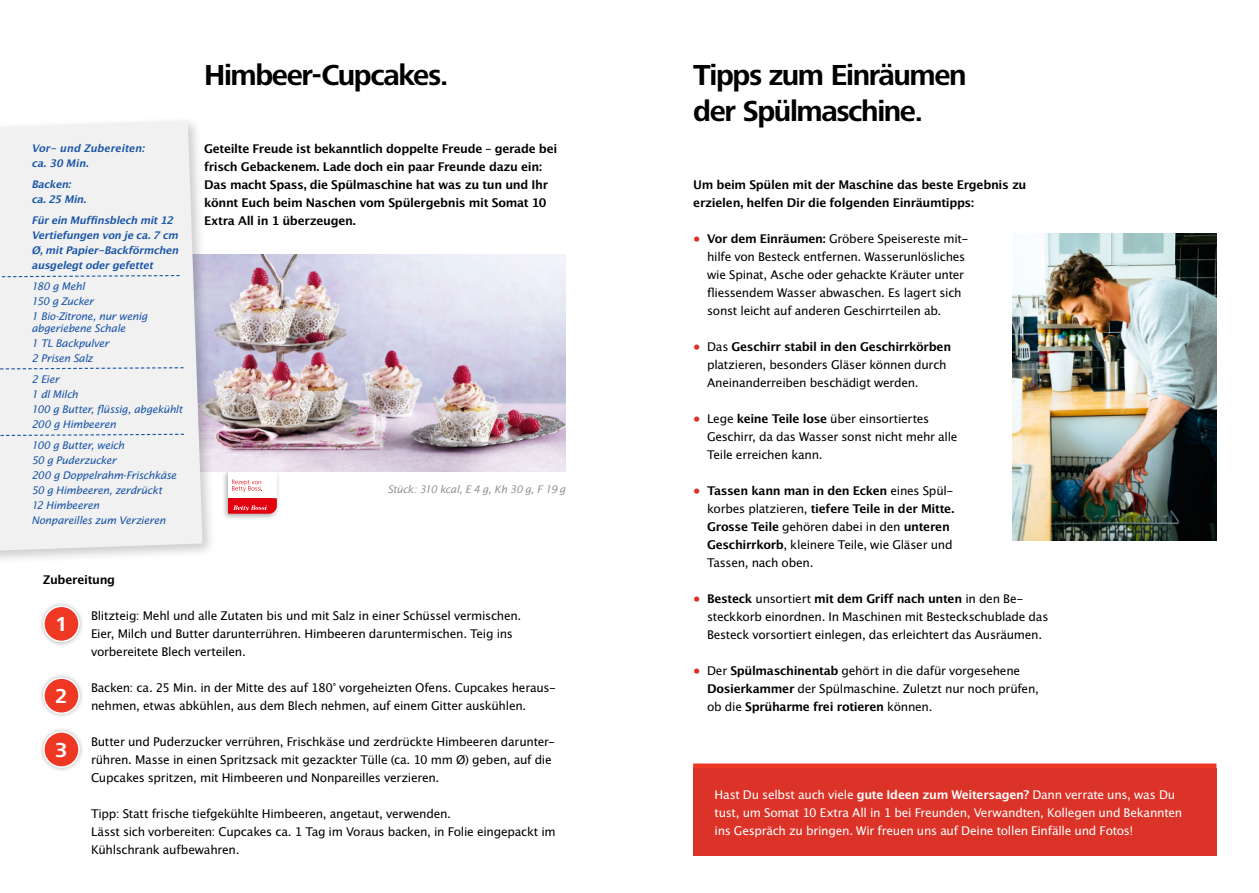
<style>
.page{position:relative;width:1259px;height:893px;background:#fff}
.page>*{position:absolute;margin:0;border:0;box-sizing:border-box;transform-origin:0 0}
.t1{font:700 30px/36px "Frutiger Next LTW1 G";letter-spacing:-.045em;color:#000}
.t2{font:700 21px "Frutiger Next LTW1 G";color:#fff}
.t3{font:12px/18px "Lucida San Rom";letter-spacing:-.025em;color:#000}
.t4{font:12px/18px "Lucida San Dem";letter-spacing:-.025em;color:#000}
.t5{font:12px/18px "Lucida San Rom";letter-spacing:-.025em;color:#fff}
.t6{font:10.5px/15px "Lucida San Rom Ita";letter-spacing:-.025em;color:#1a55a6}
.t7{font:10.5px/15px "Lucida San Dem Ita";letter-spacing:-.02em;color:#1a55a6}
.t8{font:10.5px "Lucida San Rom Ita";letter-spacing:-.04em;color:#939598}
.t9{font:10.5px/15px "Lucida San Dem Ita";letter-spacing:.005em;color:#1a55a6}
.s1{color:#db3328}
.s2{font-family:"Lucida San Dem"}
.s3{font-family:"Lucida San Rom";color:#db3328}
.s4{font-family:"Lucida San Rom"}
</style>
<div class="page">
<img style="left:224px;top:472px;width:54px;height:47px">
<div style="left:228px;top:472px;width:49px;height:26px;background:#fff"></div>
<svg style="left:228px;top:498px;width:49px;height:16px"></svg>
<svg style="left:232px;top:480px;width:30px;height:12px"></svg>
<img style="left:216px;top:254px;width:350px;height:218px">
<div style="left:0;top:115px;width:216px;height:452px;background:#000;opacity:.2"></div>
<div style="left:0;top:120px;width:203px;height:430px;background:#f1f1f2"></div>
<div style="left:693px;top:768px;width:523px;height:88px;background:#db3328"></div>
<div style="left:693px;top:763px;width:523px;height:5px;background:#ee3824"></div>
<div style="left:38px;top:601px;width:46px;height:46px;background:#000;opacity:.3"></div>
<div style="left:44px;top:606px;width:35px;height:35px;background:#ee3824;border-radius:50%"></div>
<div style="left:43px;top:605px;width:37px;height:37px;border:2px solid #fff;border-radius:50%"></div>
<div style="left:38px;top:673px;width:46px;height:46px;background:#000;opacity:.3"></div>
<div style="left:44px;top:678px;width:35px;height:35px;background:#ee3824;border-radius:50%"></div>
<div style="left:43px;top:677px;width:37px;height:37px;border:2px solid #fff;border-radius:50%"></div>
<div style="left:38px;top:726px;width:46px;height:46px;background:#000;opacity:.3"></div>
<div style="left:44px;top:732px;width:35px;height:35px;background:#ee3824;border-radius:50%"></div>
<div style="left:43px;top:731px;width:37px;height:37px;border:2px solid #fff;border-radius:50%"></div>
<img style="left:1012px;top:234px;width:204px;height:306px">
<svg style="left:0;top:274px;width:181px;height:4px"></svg>
<svg style="left:0;top:367px;width:185px;height:3px"></svg>
<svg style="left:0;top:433px;width:185px;height:4px"></svg>
<h1 class="t1" style="left:204px;top:58px;width:246px">Himbeer-Cupcakes.</h1>
<h1 class="t1" style="left:693px;top:58px;width:275px">Tipps zum Einräumen der Spülmaschine.</h1>
<p class="t9" style="left:31px;top:142px;width:114px">Vor- und Zubereiten: ca. 30 Min.</p>
<p class="t7" style="left:31px;top:178px;width:56px">Backen: ca. 25 Min.</p>
<p class="t7" style="left:31px;top:214px;width:148px">Für ein Muffinsblech mit 12<br>Vertiefungen von je ca. 7 cm<br>Ø, mit Papier-Backförmchen ausgelegt oder gefettet</p>
<p class="t6" style="left:31px;top:280px;width:118px">180 g Mehl<br>150 g Zucker<br>1 Bio-Zitrone, nur wenig</p>
<p class="t6" style="left:31px;top:322px;width:95px">abgeriebene Schale<br>1 TL Backpulver<br>2 Prisen Salz</p>
<p class="t6" style="left:31px;top:373px;width:152px">2 Eier<br>1 dl Milch<br>100 g Butter, flüssig, abgekühlt<br>200 g Himbeeren</p>
<p class="t6" style="left:31px;top:439px;width:146px">100 g Butter, weich<br>50 g Puderzucker<br>200 g Doppelrahm-Frischkäse<br>50 g Himbeeren, zerdrückt<br>12 Himbeeren<br>Nonpareilles zum Verzieren</p>
<p class="t4" style="left:204px;top:141px;width:355px">Geteilte Freude ist bekanntlich doppelte Freude – gerade bei frisch Gebackenem. Lade doch ein paar Freunde dazu ein:<br>Das macht Spass, die Spülmaschine hat was zu tun und Ihr könnt Euch beim Naschen vom Spülergebnis mit Somat 10<br>Extra All in 1 überzeugen.</p>
<p class="t8" style="left:387px;top:483px;width:180px">Stück: 310 kcal, E 4 g, Kh 30 g, F 19 g</p>
<p class="t4" style="left:43px;top:571px;width:74px">Zubereitung</p>
<p class="t3" style="left:91px;top:607px;width:432px">Blitzteig: Mehl und alle Zutaten bis und mit Salz in einer Schüssel vermischen.<br>Eier, Milch und Butter darunterrühren. Himbeeren daruntermischen. Teig ins vorbereitete Blech verteilen.</p>
<p class="t3" style="left:91px;top:679px;width:466px">Backen: ca. 25 Min. in der Mitte des auf 180° vorgeheizten Ofens. Cupcakes heraus&shy;nehmen, etwas abkühlen, aus dem Blech nehmen, auf einem Gitter auskühlen.</p>
<p class="t3" style="left:91px;top:733px;width:466px">Butter und Puderzucker verrühren, Frischkäse und zerdrückte Himbeeren darunter&shy;rühren. Masse in einen Spritzsack mit gezackter Tülle (ca. 10 mm Ø) geben, auf die<br>Cupcakes spritzen, mit Himbeeren und Nonpareilles verzieren.</p>
<p class="t3" style="left:91px;top:805px;width:466px">Tipp: Statt frische tiefgekühlte Himbeeren, angetaut, verwenden.<br>Lässt sich vorbereiten: Cupcakes ca. 1 Tag im Voraus backen, in Folie eingepackt im<br>Kühlschrank aufbewahren.</p>
<h2 class="t2" style="left:55px;top:612px;width:14px">1</h2>
<h2 class="t2" style="left:55px;top:684px;width:14px">2</h2>
<h2 class="t2" style="left:55px;top:738px;width:14px">3</h2>
<p class="t4" style="left:693px;top:176px;width:335px">Um beim Spülen mit der Maschine das beste Ergebnis zu erzielen, helfen Dir die folgenden Einräumtipps:</p>
<p class="t3" style="left:707px;top:230px;width:263px;text-indent:-14px"><span class="s1">•</span> <span class="s2">Vor dem Einräumen:</span> Gröbere Speisereste mit&shy;hilfe von Besteck entfernen. Wasserunlösliches wie Spinat, Asche oder gehackte Kräuter unter fliessendem Wasser abwaschen. Es lagert sich sonst leicht auf anderen Geschirrteilen ab.</p>
<p class="t4" style="left:693px;top:338px;width:259px"><span class="s3">•</span> <span class="s4">Das</span> Geschirr stabil in den Geschirrkörben</p>
<p class="t3" style="left:707px;top:356px;width:241px">platzieren, besonders Gläser können durch<br>Aneinanderreiben beschädigt werden.</p>
<p class="t3" style="left:707px;top:410px;width:252px;text-indent:-14px"><span class="s1">•</span> Lege <span class="s2">keine Teile lose</span> über einsortiertes<br>Geschirr, da das Wasser sonst nicht mehr alle<br>Teile erreichen kann.</p>
<p class="t4" style="left:707px;top:482px;width:249px;text-align:justify;text-indent:-14px"><span class="s3">•</span> Tassen kann man in den Ecken <span class="s4">eines Spül&shy;korbes platzieren,</span> tiefere Teile in der Mitte.<br>Grosse Teile <span class="s4">gehören dabei in den</span> unteren</p>
<p class="t3" style="left:707px;top:536px;width:247px"><span class="s2">Geschirrkorb</span>, kleinere Teile, wie Gläser und<br>Tassen, nach oben.</p>
<p class="t4" style="left:693px;top:590px;width:332px"><span class="s3">•</span> Besteck <span class="s4">unsortiert</span> mit dem Griff nach unten <span class="s4">in den Be-</span></p>
<p class="t3" style="left:707px;top:608px;width:343px">steckkorb einordnen. In Maschinen mit Besteckschublade das<br>Besteck vorsortiert einlegen, das erleichtert das Ausräumen.</p>
<p class="t3" style="left:707px;top:662px;width:333px;text-indent:-14px"><span class="s1">•</span> Der <span class="s2">Spülmaschinentab</span> gehört in die dafür vorgesehene<br><span class="s2">Dosierkammer</span> der Spülmaschine. Zuletzt nur noch prüfen,</p>
<p class="t4" style="left:707px;top:698px;width:227px"><span class="s4">ob die</span> Sprüharme frei rotieren <span class="s4">können.</span></p>
<p class="t5" style="left:714px;top:785px;width:469px">Hast Du selbst auch viele <span class="s2">gute Ideen zum Weitersagen?</span> Dann verrate uns, was Du tust, um Somat 10 Extra All in 1 bei Freunden, Verwandten, Kollegen und Bekannten ins Gespräch zu bringen. Wir freuen uns auf Deine tollen Einfälle und Fotos!</p>
</div>
